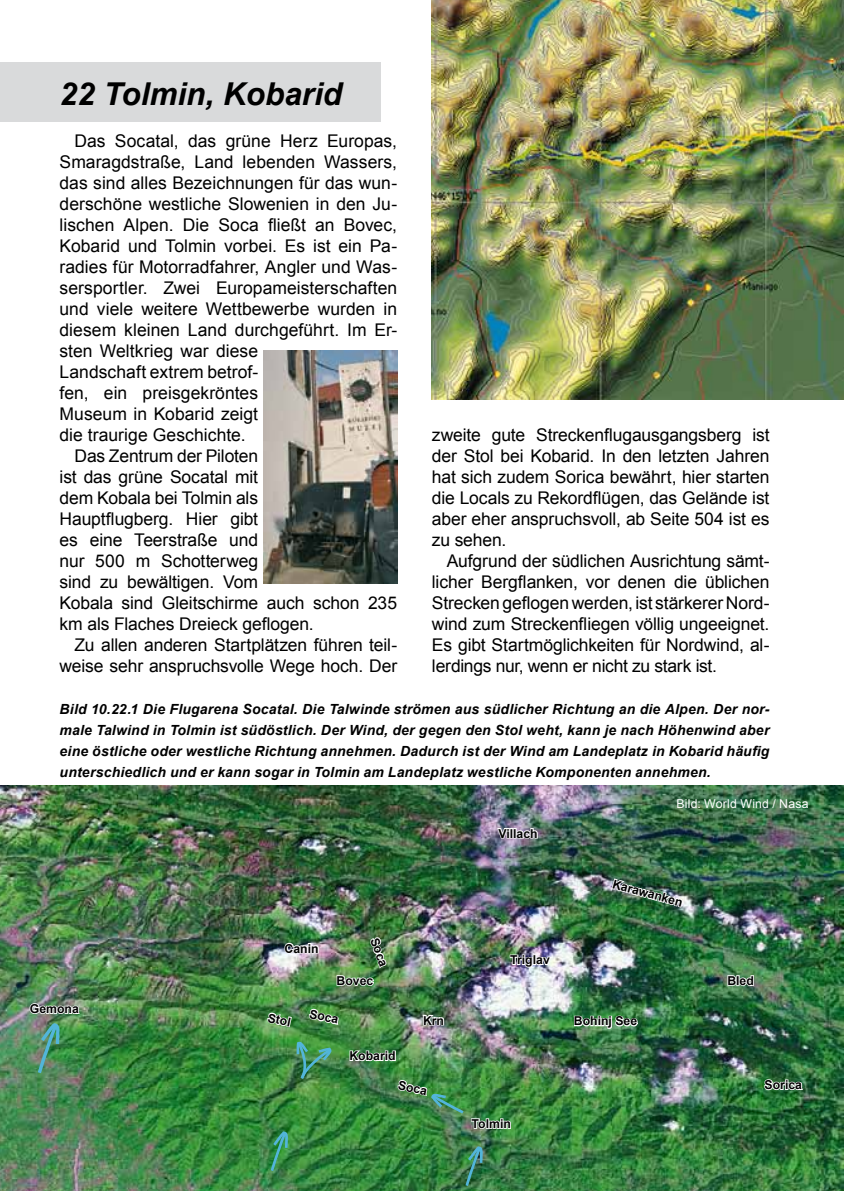
<style>
.page{position:relative;width:844px;height:1191px;background:#fff}
.page>*{position:absolute;margin:0;border:0;box-sizing:border-box;transform-origin:0 0}
.t1{font:italic 700 31.5px "Arial";color:#000}
.t2{font:17.5px/21px "Arial";color:#000;text-align:justify}
.t3{font:italic 700 14px/21px "Arial";letter-spacing:.015em;color:#000;text-align:justify}
.t4{font:700 12.25px "Arial";color:#000}
.t5{font:12.25px "Arial";letter-spacing:.02em;color:#fff}
</style>
<div class="page">
<div style="left:0;top:63px;width:380px;height:59px;background:#d9dadb"></div>
<img style="left:0;top:786px;width:843px;height:405px">
<svg style="left:35px;top:1021px;width:28px;height:56px;background:#578f73"></svg>
<svg style="left:28px;top:1001px;width:53px;height:14px"></svg>
<svg style="left:266px;top:1011px;width:27px;height:17px"></svg>
<svg style="left:348px;top:1049px;width:48px;height:13px"></svg>
<svg style="left:283px;top:941px;width:36px;height:14px"></svg>
<svg style="left:508px;top:953px;width:44px;height:16px"></svg>
<svg style="left:573px;top:1008px;width:66px;height:22px"></svg>
<svg style="left:422px;top:1014px;width:23px;height:12px"></svg>
<svg style="left:762px;top:1078px;width:42px;height:13px"></svg>
<svg style="left:268px;top:1130px;width:23px;height:44px"></svg>
<svg style="left:463px;top:1145px;width:22px;height:44px"></svg>
<img style="left:610px;top:877px;width:73px;height:31px">
<svg style="left:496px;top:827px;width:42px;height:14px"></svg>
<svg style="left:726px;top:974px;width:28px;height:13px"></svg>
<svg style="left:308px;top:1004px;width:31px;height:22px"></svg>
<img style="left:396px;top:1075px;width:115px;height:55px">
<svg style="left:295px;top:1040px;width:39px;height:42px;background:#428d5c"></svg>
<img style="left:263px;top:350px;width:134px;height:233px">
<img style="left:335px;top:930px;width:53px;height:58px">
<img style="left:432px;top:0;width:411px;height:399px">
<h1 class="t1" style="left:60px;top:73px;width:284px">22 Tolmin, Kobarid</h1>
<p class="t2" style="left:74px;top:131px;width:324px">Das Socatal, das grüne Herz Europas,</p>
<p class="t2" style="left:60px;top:152px;width:339px">Smaragdstraße, Land lebenden Wassers,</p>
<p class="t2" style="left:60px;top:173px;width:339px">das sind alles Bezeichnungen für das wun-</p>
<p class="t2" style="left:60px;top:194px;width:339px">derschöne westliche Slowenien in den Ju-</p>
<p class="t2" style="left:60px;top:215px;width:339px">lischen Alpen. Die Soca fließt an Bovec,</p>
<p class="t2" style="left:60px;top:236px;width:339px">Kobarid und Tolmin vorbei. Es ist ein Pa-</p>
<p class="t2" style="left:60px;top:257px;width:339px">radies für Motorradfahrer, Angler und Was-</p>
<p class="t2" style="left:60px;top:278px;width:339px">sersportler. Zwei Europameisterschaften</p>
<p class="t2" style="left:60px;top:299px;width:339px">und viele weitere Wettbewerbe wurden in</p>
<p class="t2" style="left:60px;top:320px;width:339px">diesem kleinen Land durchgeführt. Im Er-</p>
<p class="t2" style="left:60px;top:341px;width:200px">sten Weltkrieg war diese</p>
<p class="t2" style="left:60px;top:362px;width:200px">Landschaft extrem betrof-</p>
<p class="t2" style="left:60px;top:383px;width:200px">fen, ein preisgekröntes</p>
<p class="t2" style="left:60px;top:404px;width:200px">Museum in Kobarid zeigt</p>
<p class="t2" style="left:60px;top:425px;width:187px">die traurige Geschichte.</p>
<p class="t2" style="left:74px;top:446px;width:185px">Das Zentrum der Piloten</p>
<p class="t2" style="left:60px;top:467px;width:200px">ist das grüne Socatal mit</p>
<p class="t2" style="left:60px;top:488px;width:200px">dem Kobala bei Tolmin als</p>
<p class="t2" style="left:60px;top:509px;width:200px">Hauptflugberg. Hier gibt</p>
<p class="t2" style="left:60px;top:530px;width:200px">es eine Teerstraße und</p>
<p class="t2" style="left:60px;top:551px;width:200px">nur 500 m Schotterweg</p>
<p class="t2" style="left:60px;top:572px;width:200px">sind zu bewältigen. Vom</p>
<p class="t2" style="left:60px;top:593px;width:339px">Kobala sind Gleitschirme auch schon 235</p>
<p class="t2" style="left:60px;top:614px;width:256px">km als Flaches Dreieck geflogen.</p>
<p class="t2" style="left:74px;top:635px;width:324px">Zu allen anderen Startplätzen führen teil-</p>
<p class="t2" style="left:60px;top:656px;width:339px">weise sehr anspruchsvolle Wege hoch. Der</p>
<p class="t2" style="left:432px;top:425px;width:339px">zweite gute Streckenflugausgangsberg ist der Stol bei Kobarid. In den letzten Jahren hat sich zudem Sorica bewährt, hier starten die Locals zu Rekordflügen, das Gelände ist aber eher anspruchsvoll, ab Seite 504 ist es zu sehen.</p>
<p class="t2" style="left:432px;top:551px;width:339px;text-indent:15px">Aufgrund der südlichen Ausrichtung sämt&shy;licher Bergflanken, vor denen die üblichen Strecken geflogen werden, ist stärkerer Nord&shy;wind zum Streckenfliegen völlig ungeeignet.<br>Es gibt Startmöglichkeiten für Nordwind, al&shy;lerdings nur, wenn er nicht zu stark ist.</p>
<p class="t3" style="left:60px;top:699px;width:711px">Bild 10.22.1 Die Flugarena Socatal. Die Talwinde strömen aus südlicher Richtung an die Alpen. Der nor&shy;male Talwind in Tolmin ist südöstlich. Der Wind, der gegen den Stol weht, kann je nach Höhenwind aber eine östliche oder westliche Richtung annehmen. Dadurch ist der Wind am Landeplatz in Kobarid häufig unterschiedlich und er kann sogar in Tolmin am Landeplatz westliche Komponenten annehmen.</p>
<p class="t4" style="left:30px;top:1000px;width:51px">Gemona</p>
<p class="t4" style="left:284px;top:940px;width:36px">Canin</p>
<p class="t4" style="left:382px;top:935px;width:31px;rotate:70deg">Soca</p>
<p class="t4" style="left:336px;top:972px;width:38px">Bovec</p>
<p class="t4" style="left:270px;top:1009px;width:25px;rotate:12deg">Stol</p>
<p class="t4" style="left:311px;top:1005px;width:31px;rotate:12deg">Soca</p>
<p class="t4" style="left:349px;top:1047px;width:48px">Kobarid</p>
<p class="t4" style="left:498px;top:825px;width:41px">Villach</p>
<p class="t4" style="left:510px;top:951px;width:41px">Triglav</p>
<p class="t5" style="left:676px;top:795px;width:134px">Bild: World Wind / Nasa</p>
<p class="t4" style="left:614px;top:876px;width:74px;rotate:15deg">Karawanken</p>
<p class="t4" style="left:727px;top:972px;width:28px">Bled</p>
<p class="t4" style="left:423px;top:1012px;width:23px">Krn</p>
<p class="t4" style="left:573px;top:1013px;width:65px">Bohinj See</p>
<p class="t4" style="left:400px;top:1076px;width:31px;rotate:12deg">Soca</p>
<p class="t4" style="left:471px;top:1115px;width:41px">Tolmin</p>
<p class="t4" style="left:764px;top:1076px;width:39px">Sorica</p>
</div>
